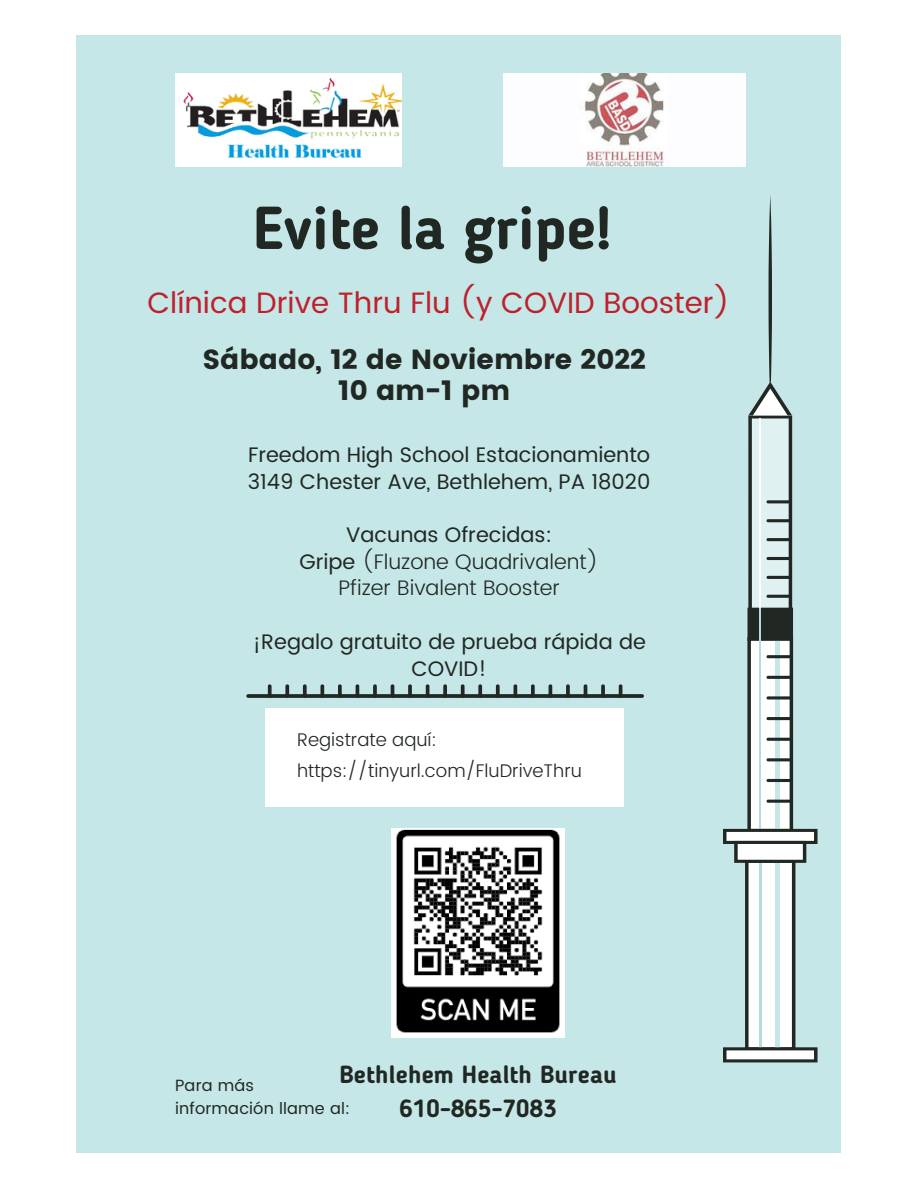
<style>
.page{position:relative;width:918px;height:1188px;background:#fff}
.page>*{position:absolute;margin:0;border:0;box-sizing:border-box;transform-origin:0 0}
.t1{font:700 60px "Blogger Sans";color:#212722}
.t2{font:29.4px "Poppins";color:#be202c}
.t3{font:27.6px/31.5px "Poppins";color:#212722;text-align:center}
.t4{font:700 24.6px/33.8px "Blogger Sans";letter-spacing:.01em;color:#212722;text-align:center}
.t5{font:21px/26.7px "Poppins";color:#212722}
.t6{font:300 21px/26.7px "Poppins";color:#212722;text-align:center}
.t7{font:300 18.3px/31px "Poppins";color:#212722}
.t8{font:16.2px/22.2px "Poppins";letter-spacing:.01em;color:#212722}
.s1{font-weight:400}
</style>
<div class="page">
<div style="left:76px;top:35px;width:765px;height:1117px;background:#c5e7e7"></div>
<svg style="left:723px;top:195px;width:95px;height:867px"></svg>
<svg style="left:246px;top:684px;width:398px;height:14px"></svg>
<div style="left:266px;top:708px;width:358px;height:99px;background:#fff"></div>
<img style="left:176px;top:74px;width:226px;height:92px">
<img style="left:503px;top:74px;width:242px;height:92px">
<img style="left:391px;top:828px;width:174px;height:209px">
<h1 class="t1" style="left:253px;top:203px;width:360px">Evite la gripe!</h1>
<h2 class="t2" style="left:147px;top:286px;width:584px">Clínica Drive Thru Flu (y COVID Booster)</h2>
<h3 class="t3" style="left:202px;top:344px;width:445px">Sábado, 12 de Noviembre 2022<br>10 am-1 pm</h3>
<p class="t5" style="left:248px;top:441px;width:404px">Freedom High School Estacionamiento<br>3149 Chester Ave, Bethlehem, PA 18020</p>
<p class="t6" style="left:299px;top:521px;width:301px"><span class="s1">Vacunas Ofrecidas:<br>Gripe</span> (Fluzone Quadrivalent)<br>Pfizer Bivalent Booster</p>
<p class="t5" style="left:252px;top:628px;width:395px;text-align:center">¡Regalo gratuito de prueba rápida de<br>COVID!</p>
<p class="t7" style="left:297px;top:724px;width:287px">Registrate aquí: https://tinyurl.com/FluDriveThru</p>
<p class="t4" style="left:339px;top:1060px;width:279px">Bethlehem Health Bureau<br>610-865-7083</p>
<p class="t8" style="left:175px;top:1075px;width:176px">Para más información llame al:</p>
</div>
